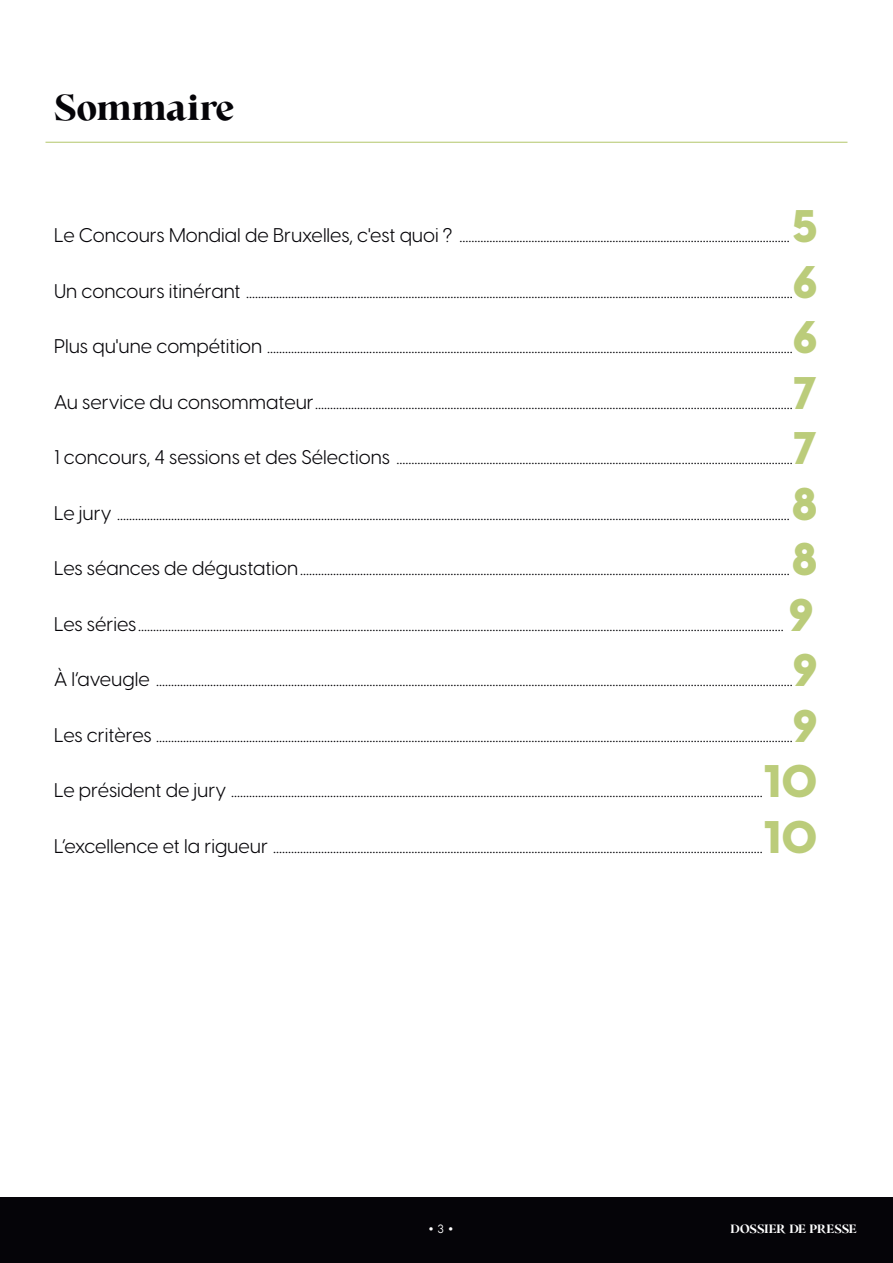
<style>
.page{position:relative;width:893px;height:1263px;background:#fff}
.page>*{position:absolute;margin:0;border:0;box-sizing:border-box;transform-origin:0 0}
.t1{font:800 45px "Visby CF";color:#bbcc7a}
.t2{font:700 40.5px "Cita Pro";letter-spacing:-.015em;color:#050408}
.t3{font:19.5px "Visby CF";color:#050408}
.t4{font:700 13.5px "Cita Pro";letter-spacing:-.005em;color:#fff}
.t5{font:12px "Franklin Gothic";color:#fff}
.s1{font-family:"Urbanist"}
</style>
<div class="page">
<div style="left:0;top:1197px;width:893px;height:66px;background:#050408"></div>
<hr style="left:45px;top:142px;width:802px;height:1px;background:#bbcc7a">
<h2 class="t2" style="left:54px;top:81px;width:182px">Sommaire</h2>
<h1 class="t1" style="left:792px;top:190px;width:27px">5</h1>
<p class="t3" style="left:54px;top:221px;width:737px">Le Concours Mondial de Bruxelles, c'est quoi ? ..............................................................................................................</p>
<h1 class="t1" style="left:793px;top:246px;width:26px">6</h1>
<p class="t3" style="left:54px;top:276px;width:740px">Un concours itinérant ......................................................................................................................................................................................</p>
<h1 class="t1" style="left:793px;top:301px;width:26px">6</h1>
<p class="t3" style="left:54px;top:332px;width:740px">Plus qu'une compétition ...............................................................................................................................................................................</p>
<h1 class="t1" style="left:793px;top:357px;width:26px">7</h1>
<p class="t3" style="left:54px;top:387px;width:740px">Au service du consommateur...............................................................................................................................................................</p>
<h1 class="t1" style="left:793px;top:412px;width:26px">7</h1>
<p class="t3" style="left:54px;top:443px;width:740px">1 concours, 4 sessions et des Sélections ....................................................................................................................................</p>
<h1 class="t1" style="left:792px;top:468px;width:27px">8</h1>
<p class="t3" style="left:54px;top:498px;width:737px">Le jury ................................................................................................................................................................................................................................</p>
<h1 class="t1" style="left:792px;top:523px;width:27px">8</h1>
<p class="t3" style="left:54px;top:554px;width:737px">Les séances de dégustation...................................................................................................................................................................</p>
<h1 class="t1" style="left:786px;top:579px;width:33px">9</h1>
<p class="t3" style="left:54px;top:665px;width:740px">À l’aveugle ....................................................................................................................................................................................................................</p>
<p class="t3" style="left:54px;top:609px;width:731px">Les séries.......................................................................................................................................................................................................................</p>
<h1 class="t1" style="left:793px;top:634px;width:26px">9</h1>
<h1 class="t1" style="left:793px;top:690px;width:26px">9</h1>
<p class="t3" style="left:54px;top:720px;width:740px">Les critères ....................................................................................................................................................................................................................</p>
<h1 class="t1" style="left:763px;top:745px;width:56px">10</h1>
<p class="t3" style="left:54px;top:776px;width:710px">Le président de jury .................................................................................................................................................................................</p>
<h1 class="t1" style="left:763px;top:801px;width:56px">10</h1>
<p class="t3" style="left:54px;top:831px;width:710px">L’excellence et la rigueur ...................................................................................................................................................................</p>
<p class="t5" style="left:427px;top:1221px;width:29px">• <span class="s1">3</span> •</p>
<p class="t4" style="left:731px;top:1220px;width:128px">DOSSIER DE PRESSE</p>
</div>
